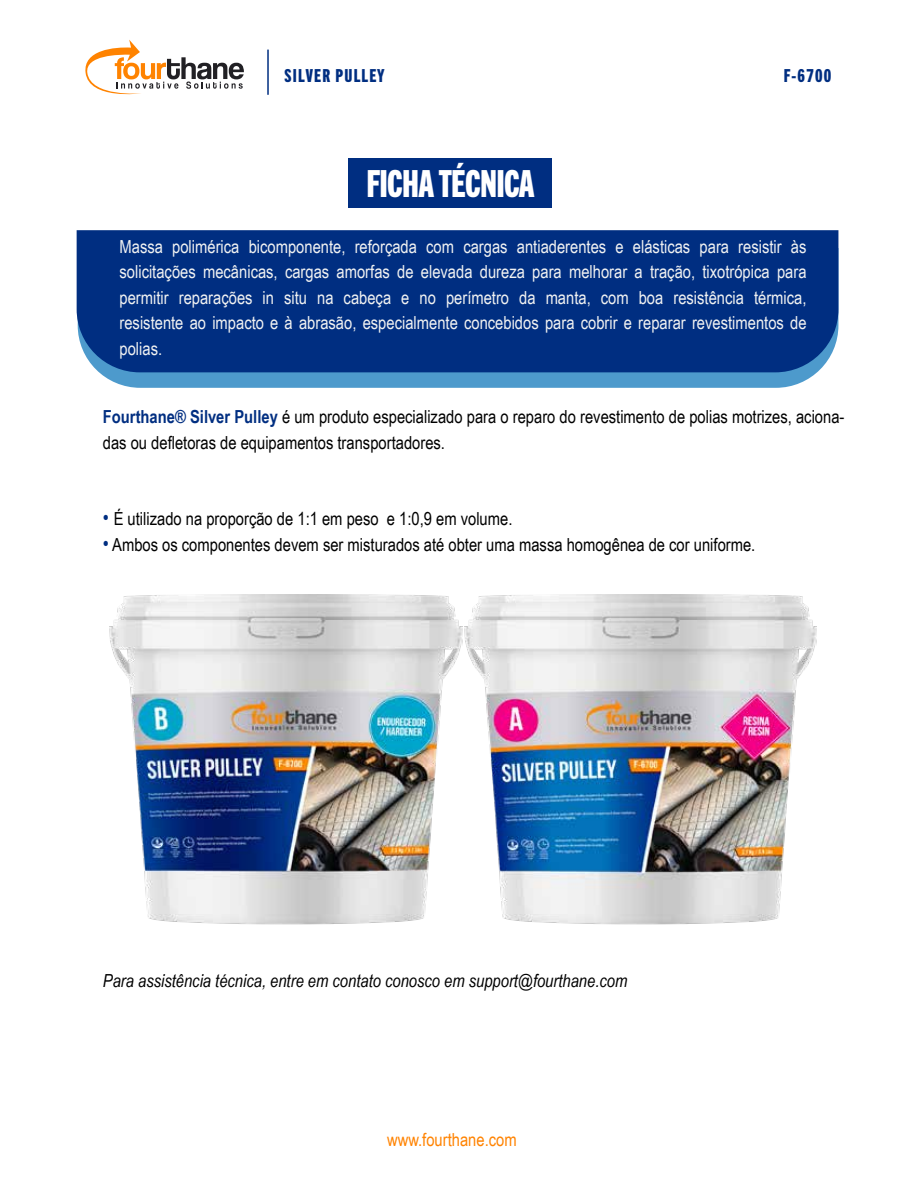
<style>
.page{position:relative;width:918px;height:1188px;background:#fff}
.page>*{position:absolute;margin:0;border:0;box-sizing:border-box;transform-origin:0 0}
.t1{font:37.5px "Trade Gothic Next LT Pro Hv Cm";letter-spacing:-.02em;color:#fff}
.t2{font:18px/25.5px "Arial Narrow";color:#f1f2f2;text-align:justify}
.t3{font:18px/25.5px "Arial Narrow";color:#000}
.t4{font:italic 18px "Arial Narrow";color:#000}
.t5{font:18px "Trade Gothic Next LT Pro Hv Cm";letter-spacing:.065em;color:#002e81}
.t6{font:18px "Arial Narrow";color:#ff8300}
.s1{font-weight:700;color:#002e81}
.s2{font-size:21px;color:#002e81}
</style>
<div class="page">
<div style="left:348px;top:158px;width:204px;height:50px;background:#002e81"></div>
<svg style="left:99px;top:372px;width:719px;height:16px;background:#539ccc"></svg>
<div style="left:77px;top:230px;width:761px;height:142px;background:#002e81"></div>
<img style="left:110px;top:594px;width:352px;height:331px">
<img style="left:464px;top:594px;width:352px;height:331px">
<hr style="left:267px;top:50px;width:2px;height:45px;background:#002e81">
<svg style="left:85px;top:40px;width:159px;height:55px"></svg>
<p class="t5" style="left:285px;top:63px;width:101px">SILVER PULLEY</p>
<p class="t5" style="left:784px;top:63px;width:49px">F-6700</p>
<h1 class="t1" style="left:367px;top:158px;width:169px">FICHA TÉCNICA</h1>
<p class="t2" style="left:120px;top:233px;width:689px">Massa polimérica bicomponente, reforçada com cargas antiaderentes e elásticas para resistir às solicitações mecânicas, cargas amorfas de elevada dureza para melhorar a tração, tixotrópica para permitir reparações in situ na cabeça e no perímetro da manta, com boa resistência térmica, resistente ao impacto e à abrasão, especialmente concebidos para cobrir e reparar revestimentos de polias.</p>
<p class="t3" style="left:103px;top:403px;width:743px"><span class="s1">Fourthane® Silver Pulley</span> é um produto especializado para o reparo do revestimento de polias motrizes, aciona&shy;das ou defletoras de equipamentos transportadores.</p>
<p class="t3" style="left:103px;top:505px;width:411px"><span class="s2">•</span> É utilizado na proporção de 1:1 em peso e 1:0,9 em volume.</p>
<p class="t3" style="left:103px;top:531px;width:654px"><span class="s2">•</span> Ambos os componentes devem ser misturados até obter uma massa homogênea de cor uniforme.</p>
<p class="t4" style="left:103px;top:968px;width:526px">Para assistência técnica, entre em contato conosco em support@fourthane.com</p>
<p class="t6" style="left:387px;top:1127px;width:131px">www.fourthane.com</p>
</div>
